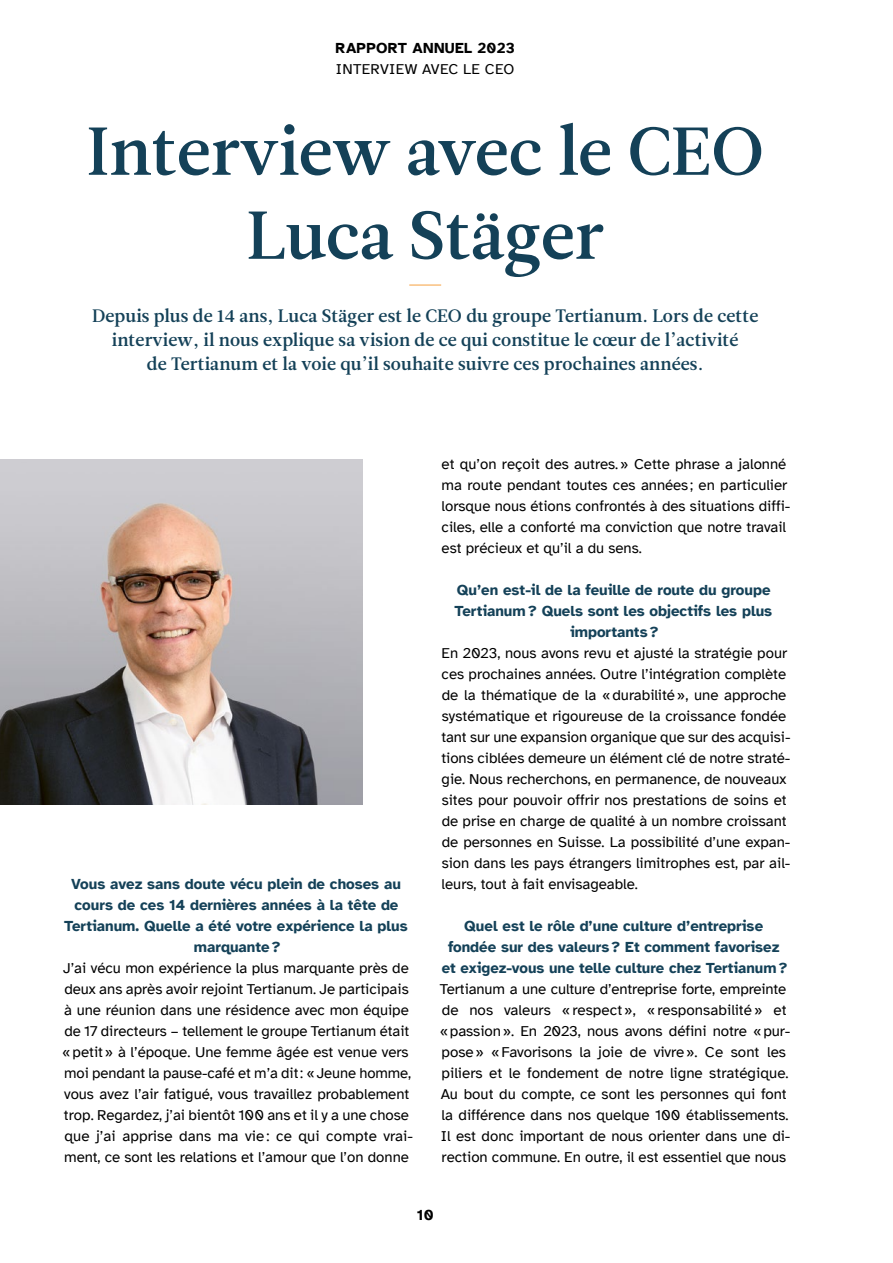
<style>
.page{position:relative;width:893px;height:1263px;background:#fff}
.page>*{position:absolute;margin:0;border:0;box-sizing:border-box;transform-origin:0 0}
.H1_Titel{font:67.5px/84px "Leitura News Roman 3";color:#144158;text-align:center}
.Lead{font:18px/24px "Leitura News Roman 3";letter-spacing:.005em;color:#144158;text-align:center}
.Paragraph{font:15px/21px "Atkinson Hyperlegible";color:#000}
.H4_Titel{font:700 15px/21px "Atkinson Hyperlegible";color:#144158;text-align:center}
.t1{font:700 15px "Atkinson Hyperlegible";letter-spacing:.02em;color:#000}
</style>
<div class="page">
<img style="left:0;top:459px;width:362px;height:346px">
<hr style="left:409px;top:285px;width:32px;height:1px;background:#f6a03f">
<p class="t1" style="left:336px;top:39px;width:181px">RAPPORT ANNUEL 2023</p>
<p class="Paragraph" style="left:336px;top:58px;width:28px">Interview</p>
<p class="Paragraph" style="left:422px;top:58px;width:19px">avec</p>
<p class="Paragraph" style="left:463px;top:58px;width:51px">le CEO</p>
<p class="H1_Titel" style="left:87px;top:110px;width:679px">Interview avec le CEO<br>Luca Stäger</p>
<p class="Lead" style="left:92px;top:304px;width:668px">Depuis plus de 14 ans, Luca Stäger est le CEO du groupe Tertianum. Lors de cette interview, il nous explique sa vision de ce qui constitue le cœur de l’activité<br>de Tertianum et la voie qu’il souhaite suivre ces prochaines années.</p>
<p class="H4_Titel" style="left:64px;top:873px;width:345px">Vous avez sans doute vécu plein de choses au cours de ces 14 dernières années à la tête de Tertianum. Quelle a été votre expérience la plus marquante?</p>
<p class="Paragraph" style="left:62px;top:957px;width:352px">J’ai vécu mon expérience la plus marquante près de deux ans après avoir rejoint Tertianum. Je participais à une réunion dans une résidence avec mon équipe de 17 directeurs – tellement le groupe Tertianum était «petit» à l’époque. Une femme âgée est venue vers moi pendant la pause-café et m’a dit: «Jeune homme, vous avez l’air fatigué, vous travaillez probablement trop. Regardez, j’ai bientôt 100 ans et il y a une chose que j’ai apprise dans ma vie : ce qui compte vrai&shy;ment, ce sont les relations et l’amour que l’on donne</p>
<p class="Paragraph" style="left:442px;top:453px;width:350px">et qu’on reçoit des autres.» Cette phrase a jalonné ma route pendant toutes ces années ; en particulier lorsque nous étions confrontés à des situations diffi&shy;ciles, elle a conforté ma conviction que notre travail est précieux et qu’il a du sens.</p>
<p class="H4_Titel" style="left:454px;top:579px;width:319px">Qu’en est-il de la feuille de route du groupe<br>Tertianum? Quels sont les objectifs les plus importants?</p>
<p class="Paragraph" style="left:441px;top:642px;width:351px">En 2023, nous avons revu et ajusté la stratégie pour ces prochaines années. Outre l’intégration complète de la thématique de la «durabilité», une approche systématique et rigoureuse de la croissance fondée tant sur une expansion organique que sur des acquisi&shy;tions ciblées demeure un élément clé de notre straté&shy;gie. Nous recherchons, en permanence, de nouveaux sites pour pouvoir offrir nos prestations de soins et de prise en charge de qualité à un nombre croissant de personnes en Suisse. La possibilité d’une expan&shy;sion dans les pays étrangers limitrophes est, par ail&shy;leurs, tout à fait envisageable.</p>
<p class="H4_Titel" style="left:442px;top:915px;width:347px">Quel est le rôle d’une culture d’entreprise fondée sur des valeurs? Et comment favorisez et exigez-vous une telle culture chez Tertianum?</p>
<p class="Paragraph" style="left:440px;top:978px;width:352px">Tertianum a une culture d’entreprise forte, empreinte de nos valeurs «respect», «responsabilité» et «passion». En 2023, nous avons défini notre «pur&shy;pose» «Favorisons la joie de vivre». Ce sont les piliers et le fondement de notre ligne stratégique.<br>Au bout du compte, ce sont les personnes qui font la différence dans nos quelque 100 établissements.<br>Il est donc important de nous orienter dans une di&shy;rection commune. En outre, il est essentiel que nous</p>
<p class="t1" style="left:417px;top:1206px;width:18px">10</p>
</div>
